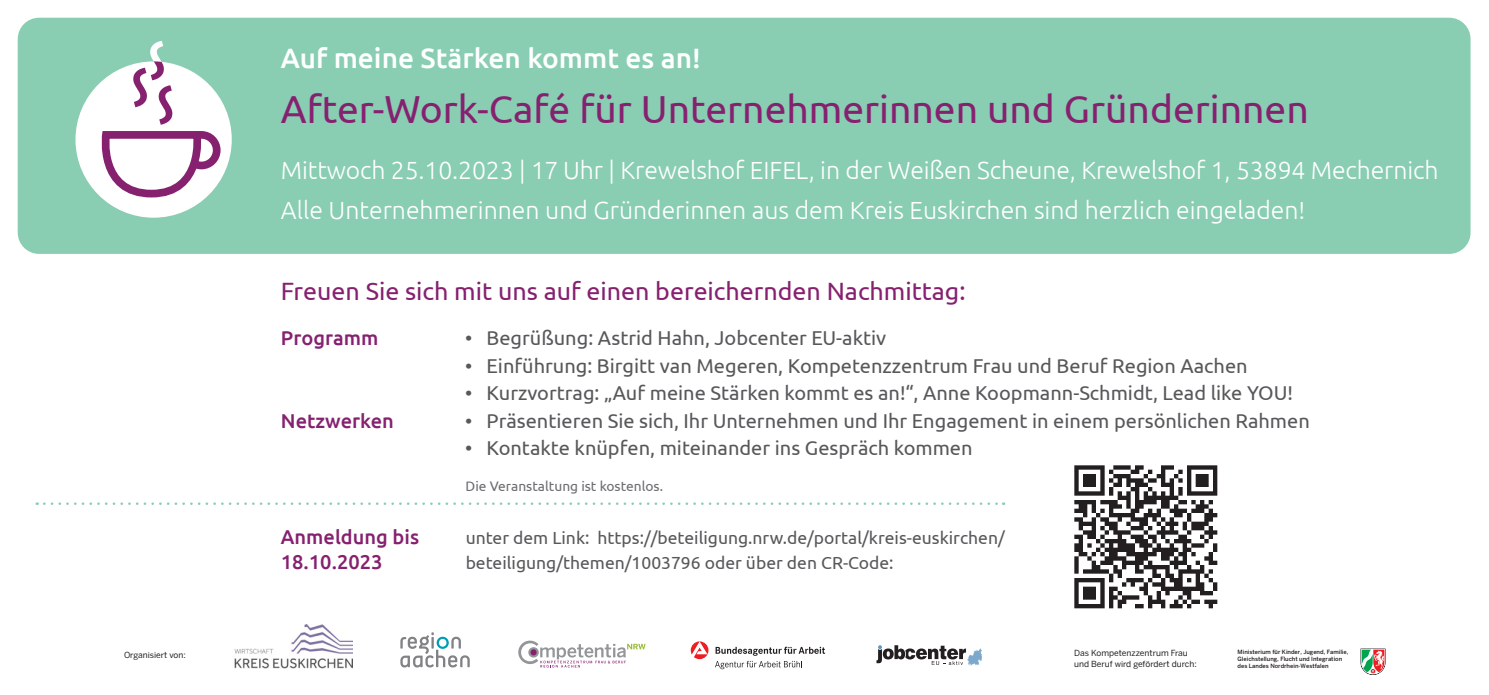
<style>
.page{position:relative;width:1489px;height:695px;background:#fff}
.page>*{position:absolute;margin:0;border:0;box-sizing:border-box;transform-origin:0 0}
.t1{font:39px "Ubuntu";color:#862170}
.t2{font:500 28px "Ubuntu";color:#fff}
.t3{font:25px "Ubuntu";color:#862170}
.t4{font:300 24.75px/40px "Ubuntu";color:#fff}
.t5{font:20px "Ubuntu";color:#57585a}
.t6{font:500 20px/25px "Ubuntu";color:#862170}
.t7{font:17.5px/25px "Ubuntu";color:#57585a}
.t8{font:13.75px "Ubuntu";color:#6c6d70}
.t9{font:8.5px/11.8px "Benton Sans";color:#231f20}
.t10{font:500 5.75px/7px "Benton Sans";color:#231f20}
</style>
<div class="page">
<div style="left:18px;top:18px;width:1452px;height:236px;background:#89ceb2;border-radius:21px"></div>
<div style="left:75px;top:61px;width:157px;height:157px;background:#fff;border-radius:50%"></div>
<svg style="left:186px;top:135px;width:31px;height:30px"></svg>
<div style="left:182px;top:131px;width:38px;height:38px;border:8px solid #862170;border-radius:50%"></div>
<svg style="left:91px;top:41px;width:114px;height:160px"></svg>
<svg style="left:44px;top:502px;width:960px;height:3px"></svg>
<img style="left:1074px;top:465px;width:144px;height:144px">
<svg style="left:1360px;top:648px;width:25px;height:26px"></svg>
<svg style="left:715px;top:646px;width:110px;height:23px"></svg>
<svg style="left:690px;top:641px;width:18px;height:18px"></svg>
<img style="left:967px;top:648px;width:14px;height:17px">
<svg style="left:876px;top:645px;width:90px;height:20px"></svg>
<svg style="left:518px;top:640px;width:127px;height:27px"></svg>
<svg style="left:400px;top:632px;width:69px;height:35px"></svg>
<img style="left:234px;top:624px;width:119px;height:44px">
<p class="t9" style="left:124px;top:649px;width:63px">Organisiert von:</p>
<h2 class="t2" style="left:281px;top:40px;width:421px">Auf meine Stärken kommt es an!</h2>
<h1 class="t1" style="left:281px;top:86px;width:1029px">After-Work-Café für Unternehmerinnen und Gründerinnen</h1>
<p class="t4" style="left:281px;top:149px;width:1158px">Mittwoch 25.10.2023 | 17 Uhr | Krewelshof EIFEL, in der Weißen Scheune, Krewelshof 1, 53894 Mechernich<br>Alle Unternehmerinnen und Gründerinnen aus dem Kreis Euskirchen sind herzlich eingeladen!</p>
<p class="t3" style="left:281px;top:276px;width:686px">Freuen Sie sich mit uns auf einen bereichernden Nachmittag:</p>
<p class="t6" style="left:281px;top:325px;width:99px">Programm</p>
<p class="t5" style="left:465px;top:326px;width:422px">• Begrüßung: Astrid Hahn, Jobcenter EU-aktiv</p>
<p class="t5" style="left:465px;top:353px;width:783px">• Einführung: Birgitt van Megeren, Kompetenzzentrum Frau und Beruf Region Aachen</p>
<p class="t5" style="left:465px;top:381px;width:829px">• Kurzvortrag: „Auf meine Stärken kommt es an!“, Anne Koopmann-Schmidt, Lead like YOU!</p>
<p class="t6" style="left:281px;top:407px;width:115px">Netzwerken</p>
<p class="t5" style="left:465px;top:408px;width:846px">• Präsentieren Sie sich, Ihr Unternehmen und Ihr Engagement in einem persönlichen Rahmen</p>
<p class="t5" style="left:465px;top:436px;width:509px">• Kontakte knüpfen, miteinander ins Gespräch kommen</p>
<p class="t8" style="left:465px;top:478px;width:199px">Die Veranstaltung ist kostenlos.</p>
<p class="t6" style="left:281px;top:523px;width:140px">Anmeldung bis<br>18.10.2023</p>
<p class="t7" style="left:465px;top:525px;width:540px">unter dem Link: https://beteiligung.nrw.de/portal/kreis-euskirchen/ beteiligung/themen/1003796 oder über den CR-Code:</p>
<p class="t9" style="left:1074px;top:646px;width:124px">Das Kompetenzzentrum Frau und Beruf wird gefördert durch:</p>
<p class="t10" style="left:1237px;top:648px;width:112px">Ministerium für Kinder, Jugend, Familie,<br>Gleichstellung, Flucht und Integration des Landes Nordrhein-Westfalen</p>
</div>
